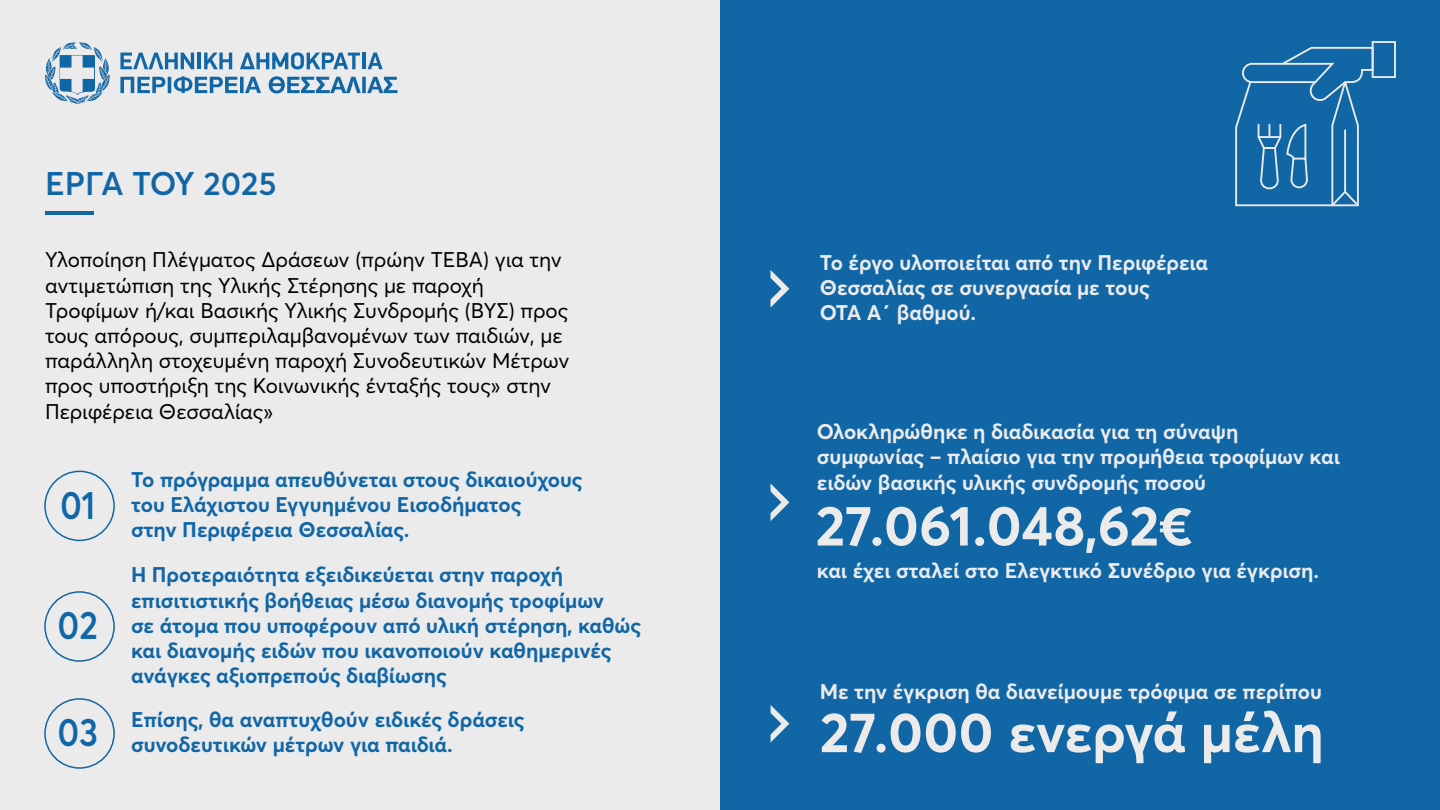
<style>
.page{position:relative;width:1440px;height:810px;background:#ebebeb}
.page>*{position:absolute;margin:0;border:0;box-sizing:border-box;transform-origin:0 0}
.t1{font:700 55.8px "Averta";letter-spacing:-.005em;color:#ebebeb}
.t2{font:600 39.22px "Averta";color:#1166a6;scale:.88 1}
.t3{font:600 32.4px "Averta";color:#1166a6}
.t4{font:700 21px/25.2px "Averta";letter-spacing:-.005em;color:#1166a6}
.t5{font:21px/25.2px "Averta";letter-spacing:-.005em;color:#000}
.t6{font:700 21px/25.2px "Averta";letter-spacing:-.005em;color:#ebebeb}
</style>
<div class="page">
<hr style="left:45px;top:211px;width:49px;height:3px;background:#1166a6">
<div style="left:44px;top:471px;width:71px;height:70px;border:2px solid #1166a6;border-radius:50%"></div>
<div style="left:44px;top:591px;width:71px;height:71px;border:2px solid #1166a6;border-radius:50%"></div>
<div style="left:44px;top:698px;width:71px;height:71px;border:2px solid #1166a6;border-radius:50%"></div>
<div style="left:720px;top:0;width:720px;height:810px;background:#1166a6"></div>
<svg style="left:771px;top:270px;width:18px;height:37px"></svg>
<svg style="left:771px;top:705px;width:18px;height:37px"></svg>
<svg style="left:771px;top:484px;width:18px;height:37px"></svg>
<div style="left:1372px;top:41px;width:24px;height:37px;border:2px solid #ebebeb"></div>
<svg style="left:1235px;top:46px;width:140px;height:161px"></svg>
<svg style="left:45px;top:42px;width:65px;height:62px"></svg>
<svg style="left:120px;top:76px;width:277px;height:18px"></svg>
<svg style="left:120px;top:53px;width:74px;height:16px"></svg>
<hr style="left:197px;top:53px;width:4px;height:16px;background:#1166a6">
<svg style="left:204px;top:53px;width:28px;height:16px"></svg>
<svg style="left:240px;top:52px;width:120px;height:17px"></svg>
<hr style="left:362px;top:53px;width:3px;height:16px;background:#1166a6">
<svg style="left:368px;top:53px;width:15px;height:16px"></svg>
<h3 class="t3" style="left:45px;top:163px;width:233px">ΕΡΓΑ ΤΟΥ 2025</h3>
<p class="t5" style="left:45px;top:247px;width:526px">Υλοποίηση Πλέγματος Δράσεων (πρώην ΤΕΒΑ) για την αντιμετώπιση της Υλικής Στέρησης με παροχή Τροφίμων ή/και Βασικής Υλικής Συνδρομής (ΒΥΣ) προς τους απόρους, συμπεριλαμβανομένων των παιδιών, με παράλληλη στοχευμένη παροχή Συνοδευτικών Μέτρων προς υποστήριξη της Κοινωνικής ένταξής τους» στην Περιφέρεια Θεσσαλίας»</p>
<h2 class="t2" style="left:60px;top:480px;width:42px">01</h2>
<h2 class="t2" style="left:58px;top:601px;width:47px">02</h2>
<p class="t4" style="left:131px;top:467px;width:453px">Το πρόγραμμα απευθύνεται στους δικαιούχους του Ελάχιστου Εγγυημένου Εισοδήματος<br>στην Περιφέρεια Θεσσαλίας.</p>
<p class="t4" style="left:131px;top:562px;width:512px">Η Προτεραιότητα εξειδικεύεται στην παροχή επισιτιστικής βοήθειας μέσω διανομής τροφίμων<br>σε άτομα που υποφέρουν από υλική στέρηση, καθώς και διανομής ειδών που ικανοποιούν καθημερινές ανάγκες αξιοπρεπούς διαβίωσης</p>
<h2 class="t2" style="left:57px;top:708px;width:48px">03</h2>
<p class="t4" style="left:131px;top:707px;width:395px">Επίσης, θα αναπτυχθούν ειδικές δράσεις συνοδευτικών μέτρων για παιδιά.</p>
<p class="t6" style="left:820px;top:250px;width:390px">Το έργο υλοποιείται από την Περιφέρεια<br>Θεσσαλίας σε συνεργασία με τους<br>ΟΤΑ Α΄ βαθμού.</p>
<p class="t6" style="left:817px;top:419px;width:525px">Ολοκληρώθηκε η διαδικασία για τη σύναψη συμφωνίας – πλαίσιο για την προμήθεια τροφίμων και ειδών βασικής υλικής συνδρομής ποσού</p>
<h1 class="t1" style="left:816px;top:490px;width:379px">27.061.048,62€</h1>
<p class="t6" style="left:817px;top:558px;width:504px">και έχει σταλεί στο Ελεγκτικό Συνέδριο για έγκριση.</p>
<p class="t6" style="left:820px;top:679px;width:504px">Με την έγκριση θα διανείμουμε τρόφιμα σε περίπου</p>
<h1 class="t1" style="left:820px;top:697px;width:506px">27.000 ενεργά μέλη</h1>
</div>
